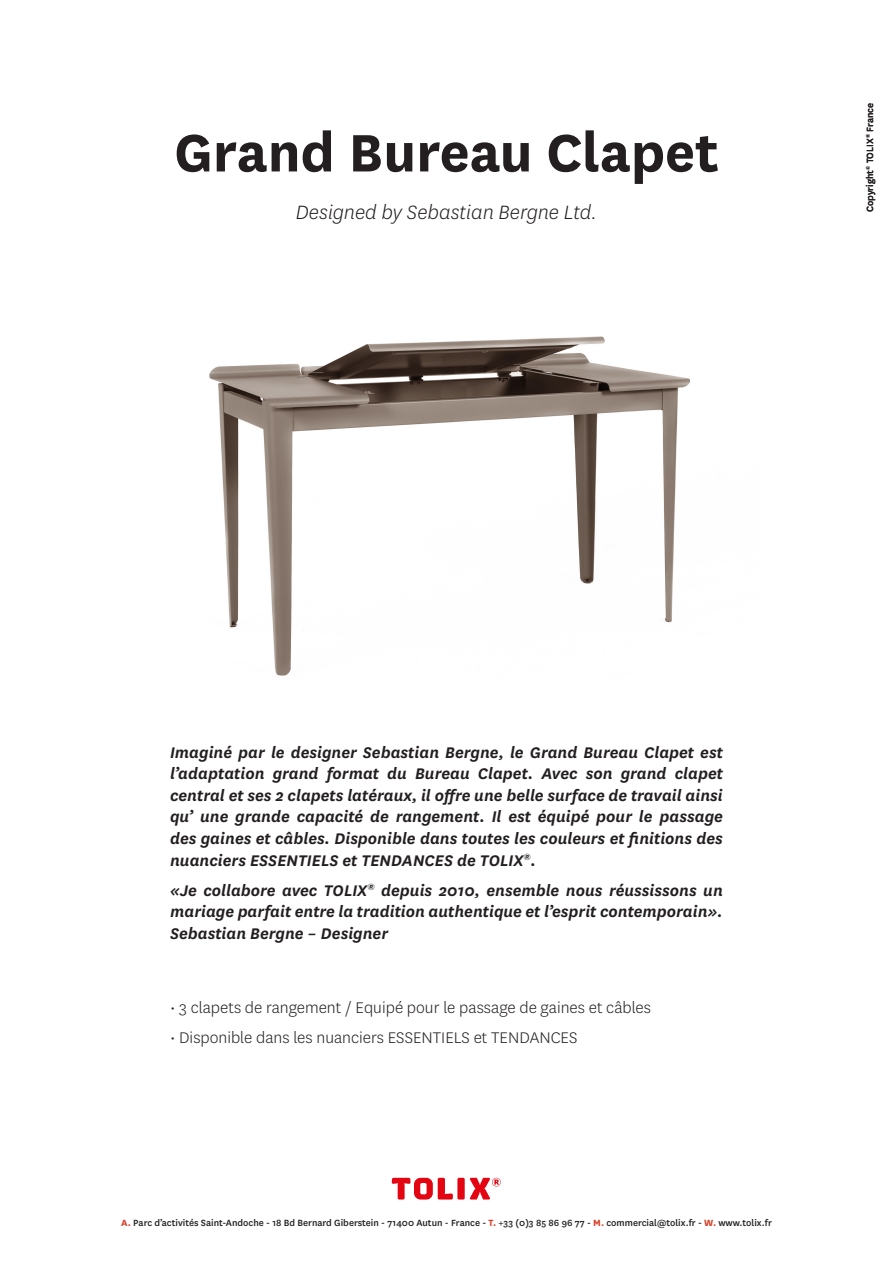
<style>
.page{position:relative;width:893px;height:1263px;background:#fff}
.page>*{position:absolute;margin:0;border:0;box-sizing:border-box;transform-origin:0 0}
.t1{font:700 61.5px "National";color:#231f20}
.t2{font:italic 300 22.5px "National";color:#231f20}
.t3{font:italic 600 18px/21.6px "National";color:#231f20;text-align:justify}
.t4{font:300 18px "National";color:#231f20}
.t5{font:500 10.5px "National";color:#231f20}
.s1{font-weight:700;color:#d93d27}
</style>
<div class="page">
<svg style="left:392px;top:1178px;width:109px;height:21px"></svg>
<img style="left:209px;top:336px;width:482px;height:340px">
<p class="t1" style="left:174px;top:109px;width:546px">Grand Bureau Clapet</p>
<p class="t2" style="left:296px;top:199px;width:303px">Designed by Sebastian Bergne Ltd.</p>
<p class="t5" style="left:863px;top:212px;width:111px;rotate:-90deg">Copyright<sup>©</sup> TOLIX<sup>®</sup> France</p>
<p class="t3" style="left:170px;top:740px;width:554px">Imaginé par le designer Sebastian Bergne, le Grand Bureau Clapet est l’adaptation grand format du Bureau Clapet. Avec son grand clapet central et ses 2 clapets latéraux, il offre une belle surface de travail ainsi qu’ une grande capacité de rangement. Il est équipé pour le passage des gaines et câbles. Disponible dans toutes les couleurs et finitions des nuanciers ESSENTIELS et TENDANCES de TOLIX<sup>®</sup>.</p>
<p class="t3" style="left:170px;top:878px;width:554px">«Je collabore avec TOLIX<sup>®</sup> depuis 2010, ensemble nous réussissons un mariage parfait entre la tradition authentique et l’esprit contemporain».<br>Sebastian Bergne – Designer</p>
<p class="t4" style="left:170px;top:996px;width:483px">• 3 clapets de rangement / Equipé pour le passage de gaines et câbles</p>
<p class="t4" style="left:170px;top:1026px;width:409px">• Disponible dans les nuanciers ESSENTIELS et TENDANCES</p>
<p class="t5" style="left:121px;top:1216px;width:652px"><span class="s1">A.</span> Parc d’activités Saint-Andoche - 18 Bd Bernard Giberstein - 71400 Autun - France - <span class="s1">T.</span> +33 (0)3 85 86 96 77 - <span class="s1">M.</span> commercial@tolix.fr - <span class="s1">W.</span> www.tolix.fr</p>
</div>
